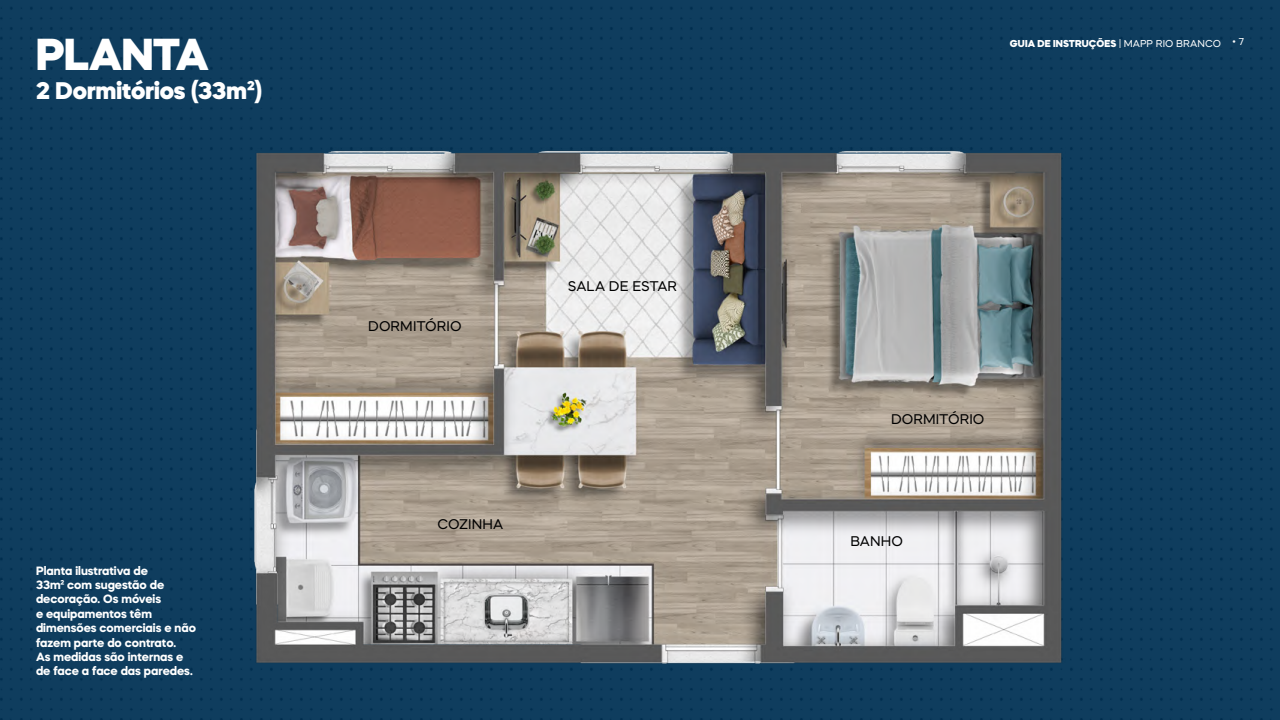
<style>
.page{position:relative;width:1280px;height:720px;background:#0f3d5e}
.page>*{position:absolute;margin:0;border:0;box-sizing:border-box;transform-origin:0 0}
.t1{font:800 44.7px "Mazzard H";letter-spacing:-.01em;color:#fff}
.t2{font:800 24px "Mazzard H";color:#fff}
.t3{font:14px "Mazzard H";letter-spacing:.005em;color:#000}
.t4{font:700 12px/14.4px "Mazzard H";color:#fff}
.t5{font:800 10px "Mazzard H";letter-spacing:.01em;color:#fff}
.s1{font-weight:400}
</style>
<div class="page">
<img style="left:197px;top:142px;width:886px;height:542px">
<h1 class="t1" style="left:36px;top:24px;width:174px">PLANTA</h1>
<h2 class="t2" style="left:36px;top:74px;width:228px">2 Dormitórios (33m²)</h2>
<p class="t4" style="left:36px;top:563px;width:162px">Planta ilustrativa de<br>33m² com sugestão de decoração. Os móveis<br>e equipamentos têm dimensões comerciais e não fazem parte do contrato.<br>As medidas são internas e de face a face das paredes.</p>
<p class="t3" style="left:368px;top:317px;width:95px">DORMITÓRIO</p>
<p class="t3" style="left:568px;top:277px;width:111px">SALA DE ESTAR</p>
<p class="t3" style="left:438px;top:515px;width:67px">COZINHA</p>
<p class="t5" style="left:1010px;top:36px;width:236px">GUIA DE INSTRUÇÕES <span class="s1">| MAPP RIO BRANCO • 7</span></p>
<p class="t3" style="left:891px;top:410px;width:95px">DORMITÓRIO</p>
<p class="t3" style="left:850px;top:532px;width:54px">BANHO</p>
</div>
